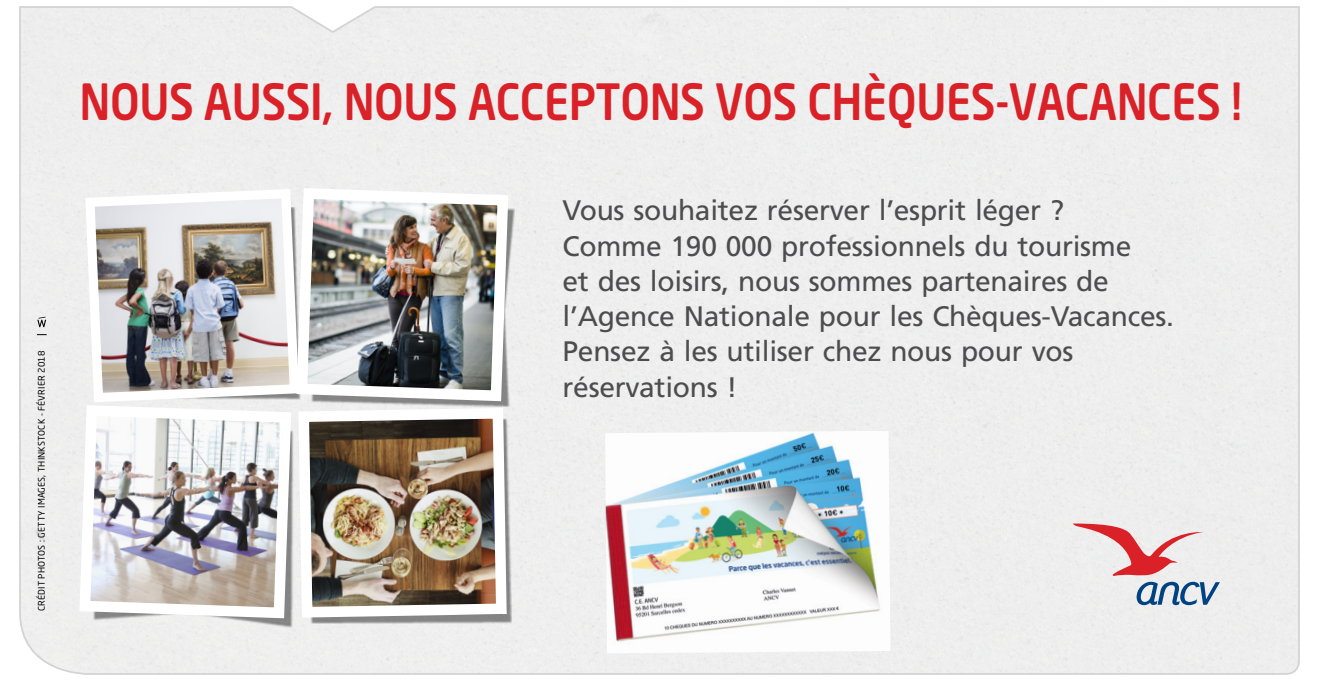
<style>
.page{position:relative;width:1319px;height:681px;background:#fff}
.page>*{position:absolute;margin:0;border:0;box-sizing:border-box;transform-origin:0 0}
.t1{font:500 49.2px "Neo Sans Std";letter-spacing:-.01em;color:#da2128;scale:.88 1}
.t2{font:28.2px/35.1px "Frutiger LT Std";letter-spacing:-.01em;color:#4d4d4f}
.t3{font:9px "Neo Sans Std";letter-spacing:.02em;color:#000}
</style>
<div class="page">
<div style="left:19px;top:6px;width:1281px;height:669px;background:#efeeee"></div>
<img style="left:291px;top:182px;width:222px;height:224px">
<img style="left:74px;top:399px;width:223px;height:224px">
<img style="left:293px;top:402px;width:219px;height:220px">
<img style="left:80px;top:184px;width:224px;height:223px">
<svg style="left:1136px;top:581px;width:83px;height:24px;background:#90aac3"></svg>
<svg style="left:1072px;top:523px;width:130px;height:52px"></svg>
<svg style="left:37px;top:316px;width:9px;height:11px"></svg>
<img style="left:605px;top:430px;width:285px;height:223px">
<p class="t3" style="left:36px;top:610px;width:262px;rotate:-90deg">Crédit photos : getty images, Thinkstock - FÉVRIER 2018</p>
<h1 class="t1" style="left:80px;top:70px;width:1322px">NOUS AUSSI, NOUS ACCEPTONS VOS CHÈQUES-VACANCES !</h1>
<p class="t2" style="left:562px;top:193px;width:612px">Vous souhaitez réserver l’esprit léger ?<br>Comme 190 000 professionnels du tourisme<br>et des loisirs, nous sommes partenaires de l’Agence Nationale pour les Chèques-Vacances.<br>Pensez à les utiliser chez nous pour vos réservations !</p>
</div>
